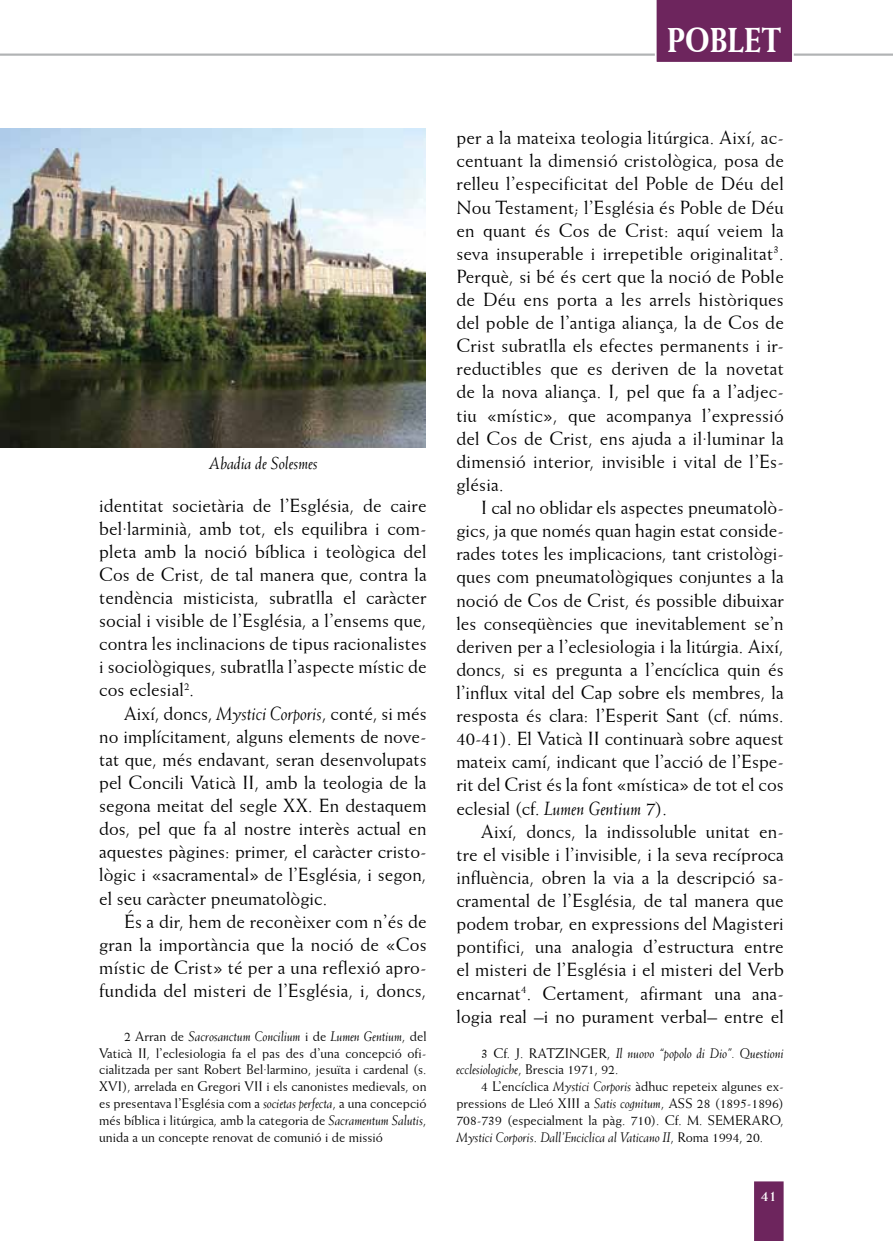
<style>
.page{position:relative;width:893px;height:1241px;background:#fff}
.page>*{position:absolute;margin:0;border:0;box-sizing:border-box;transform-origin:0 0}
.t1{font:800 35px "Weiss BT";color:#fff;scale:.83 1}
.t2{font:19.25px/23.1px "Weiss BT";letter-spacing:.005em;color:#000;text-align:justify}
.t3{font:italic 17.5px "Weiss BT";color:#000}
.t4{font:700 15.75px "Weiss BT";color:#fff}
.t5{font:14px/16.8px "Weiss BT";color:#000;text-align:justify}
.t6{font:italic 14px/16.8px "Weiss BT";color:#000}
.s1{font-style:italic}
.s2{font-style:normal}
</style>
<div class="page">
<hr style="left:0;top:54px;width:893px;height:1px;background:#b1b3b4">
<svg style="left:754px;top:1181px;width:30px;height:59px"></svg>
<div style="left:655px;top:0;width:139px;height:62px;background:#6d255d"></div>
<img style="left:0;top:128px;width:426px;height:319px">
<h1 class="t1" style="left:667px;top:18px;width:139px">POBLET</h1>
<p class="t3" style="left:209px;top:452px;width:110px">Abadia de Solesmes</p>
<p class="t2" style="left:99px;top:493px;width:329px">identitat societària de l’Església, de caire bel·larminià, amb tot, els equilibra i com&shy;pleta amb la noció bíblica i teològica del Cos de Crist, de tal manera que, contra la tendència misticista, subratlla el caràcter social i visible de l’Església, a l’ensems que, contra les inclinacions de tipus racionalistes i sociològiques, subratlla l’aspecte místic de cos eclesial<sup>2</sup>.</p>
<p class="t2" style="left:99px;top:701px;width:329px;text-indent:25px">Així, doncs, <span class="s1">Mystici Corporis</span>, conté, si més no implícitament, alguns elements de nove&shy;tat que, més endavant, seran desenvolupats pel Concili Vaticà II, amb la teologia de la segona meitat del segle XX. En destaquem dos, pel que fa al nostre interès actual en aquestes pàgines: primer, el caràcter cristo&shy;lògic i «sacramental» de l’Església, i segon, el seu caràcter pneumatològic.</p>
<p class="t2" style="left:99px;top:908px;width:329px;text-indent:25px">És a dir, hem de reconèixer com n’és de gran la importància que la noció de «Cos místic de Crist» té per a una reflexió apro&shy;fundida del misteri de l’Església, i, doncs,</p>
<p class="t5" style="left:99px;top:1027px;width:329px;text-indent:25px">2 Arran de <span class="s1">Sacrosanctum Concilium</span> i de <span class="s1">Lumen Gentium</span>, del Vaticà II, l’eclesiologia fa el pas des d’una concepció ofi&shy;cialitzada per sant Robert Bel·larmino, jesuïta i cardenal (s.<br>XVI), arrelada en Gregori VII i els canonistes medievals, on es presentava l’Església com a <span class="s1">societas perfecta</span>, a una concepció més bíblica i litúrgica, amb la categoria de <span class="s1">Sacramentum Salutis</span>, unida a un concepte renovat de comunió i de missió</p>
<p class="t2" style="left:456px;top:126px;width:329px">per a la mateixa teologia litúrgica. Així, ac&shy;centuant la dimensió cristològica, posa de relleu l’especificitat del Poble de Déu del Nou Testament; l’Església és Poble de Déu en quant és Cos de Crist: aquí veiem la seva insuperable i irrepetible originalitat<sup>3</sup>.<br>Perquè, si bé és cert que la noció de Poble de Déu ens porta a les arrels històriques del poble de l’antiga aliança, la de Cos de Crist subratlla els efectes permanents i ir&shy;reductibles que es deriven de la novetat de la nova aliança. I, pel que fa a l’adjec&shy;tiu «místic», que acompanya l’expressió del Cos de Crist, ens ajuda a il·luminar la dimensió interior, invisible i vital de l’Es&shy;glésia.</p>
<p class="t2" style="left:456px;top:495px;width:329px;text-indent:25px">I cal no oblidar els aspectes pneumatolò&shy;gics, ja que només quan hagin estat conside&shy;rades totes les implicacions, tant cristològi&shy;ques com pneumatològiques conjuntes a la noció de Cos de Crist, és possible dibuixar les conseqüències que inevitablement se’n deriven per a l’eclesiologia i la litúrgia. Així, doncs, si es pregunta a l’encíclica quin és l’influx vital del Cap sobre els membres, la resposta és clara: l’Esperit Sant (cf. núms.<br>40-41). El Vaticà II continuarà sobre aquest mateix camí, indicant que l’acció de l’Espe&shy;rit del Crist és la font «mística» de tot el cos eclesial (cf. <span class="s1">Lumen Gentium</span> 7).</p>
<p class="t2" style="left:456px;top:819px;width:329px;text-indent:25px">Així, doncs, la indissoluble unitat en&shy;tre el visible i l’invisible, i la seva recíproca influència, obren la via a la descripció sa&shy;cramental de l’Església, de tal manera que podem trobar, en expressions del Magisteri pontifici, una analogia d’estructura entre el misteri de l’Església i el misteri del Verb encarnat<sup>4</sup>. Certament, afirmant una ana&shy;logia real –i no purament verbal– entre el</p>
<p class="t5" style="left:481px;top:1043px;width:58px">3 Cf. j. rat</p>
<p class="t5" style="left:555px;top:1043px;width:19px">zinger</p>
<p class="t6" style="left:456px;top:1043px;width:329px;text-indent:151px"><span class="s2">,</span> Il nuovo “popolo di Dio”. Questioni ecclesiologiche<span class="s2">, Brescia 1971, 92.</span></p>
<p class="t5" style="left:456px;top:1077px;width:329px;text-indent:25px">4 L’encíclica <span class="s1">Mystici Corporis</span> àdhuc repeteix algunes ex&shy;pressions de Lleó XIII a <span class="s1">Satis cognitum</span>, ASS 28 (1895-1896)<br>708-739 (especialment la pàg. 710). Cf. m. semeraro</p>
<p class="t5" style="left:780px;top:1111px;width:5px">,</p>
<p class="t6" style="left:456px;top:1127px;width:308px">Mystici Corporis<span class="s2">.</span> Dall’Enciclica al Vaticano II<span class="s2">, Roma 1994, 20.</span></p>
<p class="t4" style="left:761px;top:1185px;width:18px">41</p>
</div>
